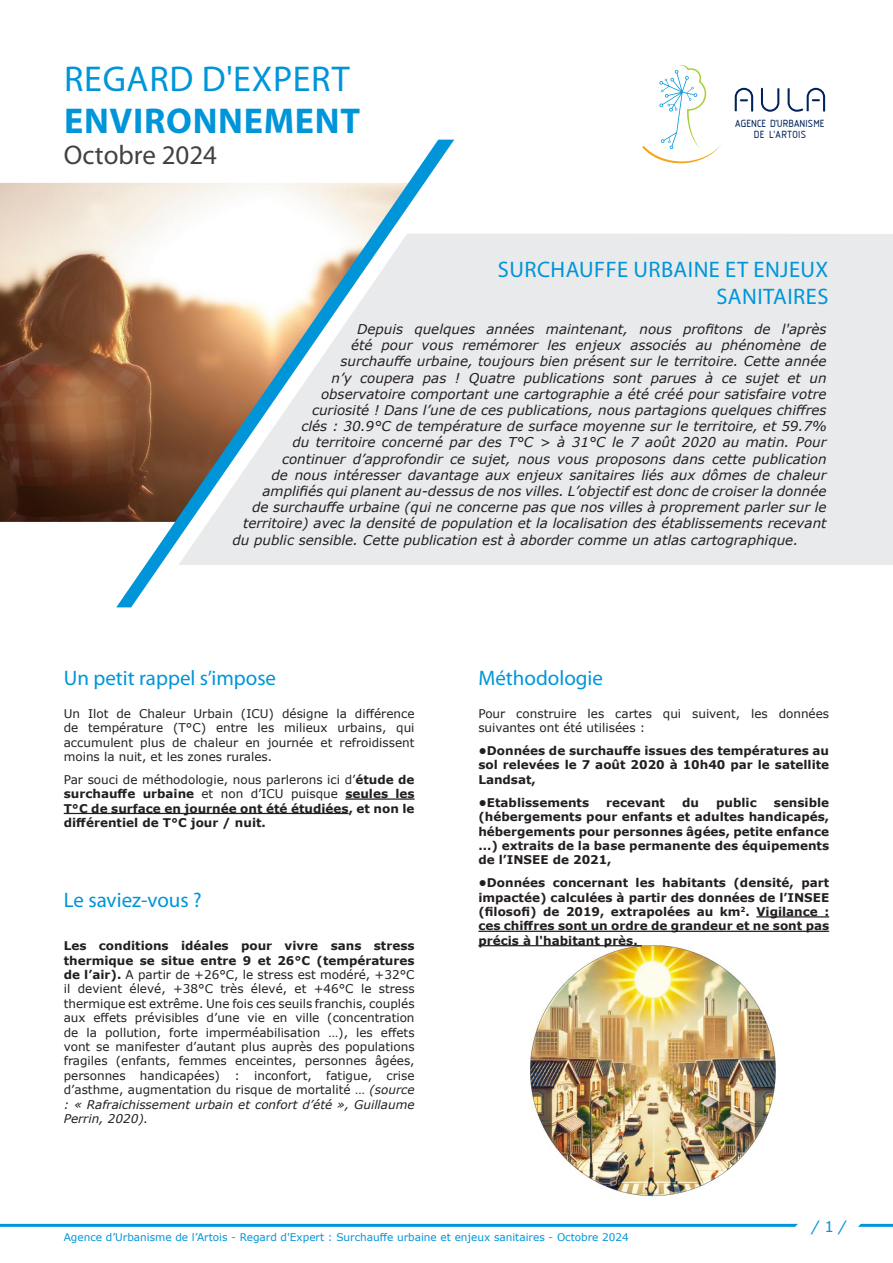
<style>
.page{position:relative;width:893px;height:1263px;background:#fff}
.page>*{position:absolute;margin:0;border:0;box-sizing:border-box;transform-origin:0 0}
.titre_paragraphe{font:36px "Myriad Pro";letter-spacing:.02em;color:#0095d9}
.titre_paragraphe-2{font:700 36px "Myriad Pro";letter-spacing:.02em;color:#0095d9}
.titre_paragraphe-3{font:27px "Myriad Pro";color:#414243}
.titre_paragraphe-4{font:22.5px/27px "Myriad Pro";letter-spacing:.02em;color:#0095d9;text-align:right}
.Sous-Partie{font:21px "Myriad Pro";color:#0095d9}
.texte_base{font:italic 15px "Verdana";color:#0095d9}
.paragraphe{font:italic 13.5px "Verdana";color:#231f20}
.paragraphe-2{font:12px/14.4px "Verdana";color:#231f20;text-align:justify}
.paragraphe-3{font:700 12px/14.4px "Verdana";color:#231f20;text-align:justify}
.t1{font:10.8px/10.8px "Isonorm MN";letter-spacing:.015em;color:#002359;text-align:center}
.texte_base-2{font:10.5px "Verdana";color:#0095d9}
.s1{font-weight:400}
.s2{font-weight:700}
.s3{font-style:italic}
.s4{font-style:normal}
</style>
<div class="page">
<img style="left:0;top:183px;width:116px;height:339px">
<svg style="left:0;top:1223px;width:893px;height:4px;background:#4cb4e4"></svg>
<div style="left:454px;top:233px;width:439px;height:332px;background:#e9eaeb"></div>
<svg style="left:642px;top:65px;width:79px;height:99px"></svg>
<svg style="left:735px;top:88px;width:18px;height:24px"></svg>
<svg style="left:761px;top:88px;width:18px;height:24px"></svg>
<svg style="left:788px;top:88px;width:37px;height:24px"></svg>
<svg style="left:116px;top:140px;width:338px;height:467px"></svg>
<img style="left:531px;top:943px;width:245px;height:254px">
<hr style="left:345px;top:798px;width:70px;height:2px;background:#231f20">
<hr style="left:64px;top:813px;width:285px;height:1px;background:#231f20">
<hr style="left:756px;top:916px;width:73px;height:1px;background:#231f20">
<hr style="left:478px;top:931px;width:351px;height:1px;background:#231f20">
<hr style="left:478px;top:945px;width:164px;height:1px;background:#231f20">
<p class="titre_paragraphe" style="left:64px;top:57px;width:287px">REGARD D'EXPERT</p>
<p class="titre_paragraphe-2" style="left:64px;top:97px;width:298px">ENVIRONNEMENT</p>
<p class="titre_paragraphe-3" style="left:64px;top:139px;width:155px">Octobre 2024</p>
<p class="t1" style="left:735px;top:118px;width:91px">AGENCE D'URBANISME<br>DE L'ARTOIS</p>
<p class="titre_paragraphe-4" style="left:498px;top:255px;width:332px">SURCHAUFFE URBAINE ET ENJEUX<br>SANITAIRES</p>
<p class="paragraphe" style="left:357px;top:320px;width:471px">Depuis quelques années maintenant, nous profitons de l'après</p>
<p class="paragraphe" style="left:351px;top:336px;width:477px">été pour vous remémorer les enjeux associés au phénomène de</p>
<p class="paragraphe" style="left:341px;top:352px;width:488px">surchauffe urbaine, toujours bien présent sur le territoire. Cette année</p>
<p class="paragraphe" style="left:332px;top:368px;width:497px">n’y coupera pas ! Quatre publications sont parues à ce sujet et un</p>
<p class="paragraphe" style="left:321px;top:385px;width:507px">observatoire comportant une cartographie a été créé pour satisfaire votre</p>
<p class="paragraphe" style="left:312px;top:401px;width:516px">curiosité ! Dans l’une de ces publications, nous partagions quelques chiffres</p>
<p class="paragraphe" style="left:302px;top:417px;width:527px">clés : 30.9°C de température de surface moyenne sur le territoire, et 59.7%</p>
<p class="paragraphe" style="left:293px;top:433px;width:535px">du territoire concerné par des T°C &gt; à 31°C le 7 août 2020 au matin. Pour</p>
<p class="paragraphe" style="left:282px;top:449px;width:546px">continuer d’approfondir ce sujet, nous vous proposons dans cette publication</p>
<p class="paragraphe" style="left:272px;top:466px;width:556px">de nous intéresser davantage aux enjeux sanitaires liés aux dômes de chaleur</p>
<p class="paragraphe" style="left:263px;top:482px;width:566px">amplifiés qui planent au-dessus de nos villes. L’objectif est donc de croiser la donnée</p>
<p class="paragraphe" style="left:252px;top:498px;width:576px">de surchauffe urbaine (qui ne concerne pas que nos villes à proprement parler sur le</p>
<p class="paragraphe" style="left:243px;top:514px;width:585px">territoire) avec la densité de population et la localisation des établissements recevant</p>
<p class="paragraphe" style="left:233px;top:530px;width:567px">du public sensible. Cette publication est à aborder comme un atlas cartographique.</p>
<p class="Sous-Partie" style="left:64px;top:664px;width:214px">Un petit rappel s’impose</p>
<p class="paragraphe-2" style="left:64px;top:706px;width:352px">Un Ilot de Chaleur Urbain (ICU) désigne la différence de température (T°C) entre les milieux urbains, qui accumulent plus de chaleur en journée et refroidissent moins la nuit, et les zones rurales.</p>
<p class="paragraphe-3" style="left:64px;top:772px;width:352px"><span class="s1">Par souci de méthodologie, nous parlerons ici d’</span>étude de surchauffe urbaine <span class="s1">et non d’ICU puisque</span> seules les T°C de surface en journée ont été étudiées, et non le différentiel de T°C jour / nuit.</p>
<p class="Sous-Partie" style="left:64px;top:887px;width:140px">Le saviez-vous ?</p>
<p class="paragraphe-2" style="left:64px;top:938px;width:352px"><span class="s2">Les conditions idéales pour vivre sans stress thermique se situe entre 9 et 26°C (températures de l’air).</span> A partir de +26°C, le stress est modéré, +32°C il devient élevé, +38°C très élevé, et +46°C le stress thermique est extrême. Une fois ces seuils franchis, couplés aux effets prévisibles d’une vie en ville (concentration de la pollution, forte imperméabilisation …), les effets vont se manifester d’autant plus auprès des populations fragiles (enfants, femmes enceintes, personnes âgées, personnes handicapées) : inconfort, fatigue, crise d’asthme, augmentation du risque de mortalité … <span class="s3">(source : « Rafraichissement urbain et confort d’été », Guillaume Perrin, 2020).</span></p>
<p class="Sous-Partie" style="left:478px;top:664px;width:126px">Méthodologie</p>
<p class="paragraphe-2" style="left:478px;top:706px;width:352px">Pour construire les cartes qui suivent, les données suivantes ont été utilisées :</p>
<p class="paragraphe-3" style="left:478px;top:743px;width:352px">•Données de surchauffe issues des températures au sol relevées le 7 août 2020 à 10h40 par le satellite Landsat,</p>
<p class="paragraphe-3" style="left:478px;top:795px;width:112px">•Etablissements</p>
<p class="paragraphe-3" style="left:606px;top:795px;width:60px">recevant</p>
<p class="paragraphe-3" style="left:682px;top:795px;width:18px">du</p>
<p class="paragraphe-3" style="left:716px;top:795px;width:42px">public</p>
<p class="paragraphe-3" style="left:478px;top:795px;width:352px;text-indent:295px">sensible (hébergements pour enfants et adultes handicapés, hébergements pour personnes âgées, petite enfance ...) extraits de la base permanente des équipements de l’INSEE de 2021,</p>
<p class="paragraphe-3" style="left:478px;top:875px;width:352px">•Données concernant les habitants (densité, part impactée) calculées à partir des données de l’INSEE (filosofi) de 2019, extrapolées au km<sup>2</sup>. Vigilance : ces chiffres sont un ordre de grandeur et ne sont pas précis à l'habitant près.</p>
<p class="texte_base-2" style="left:64px;top:1229px;width:567px">Agence d’Urbanisme de l’Artois - Regard d'Expert : Surchauffe urbaine et enjeux sanitaires - Octobre 2024</p>
<p class="texte_base" style="left:812px;top:1216px;width:35px">/ <span class="s4">1</span> /</p>
</div>
